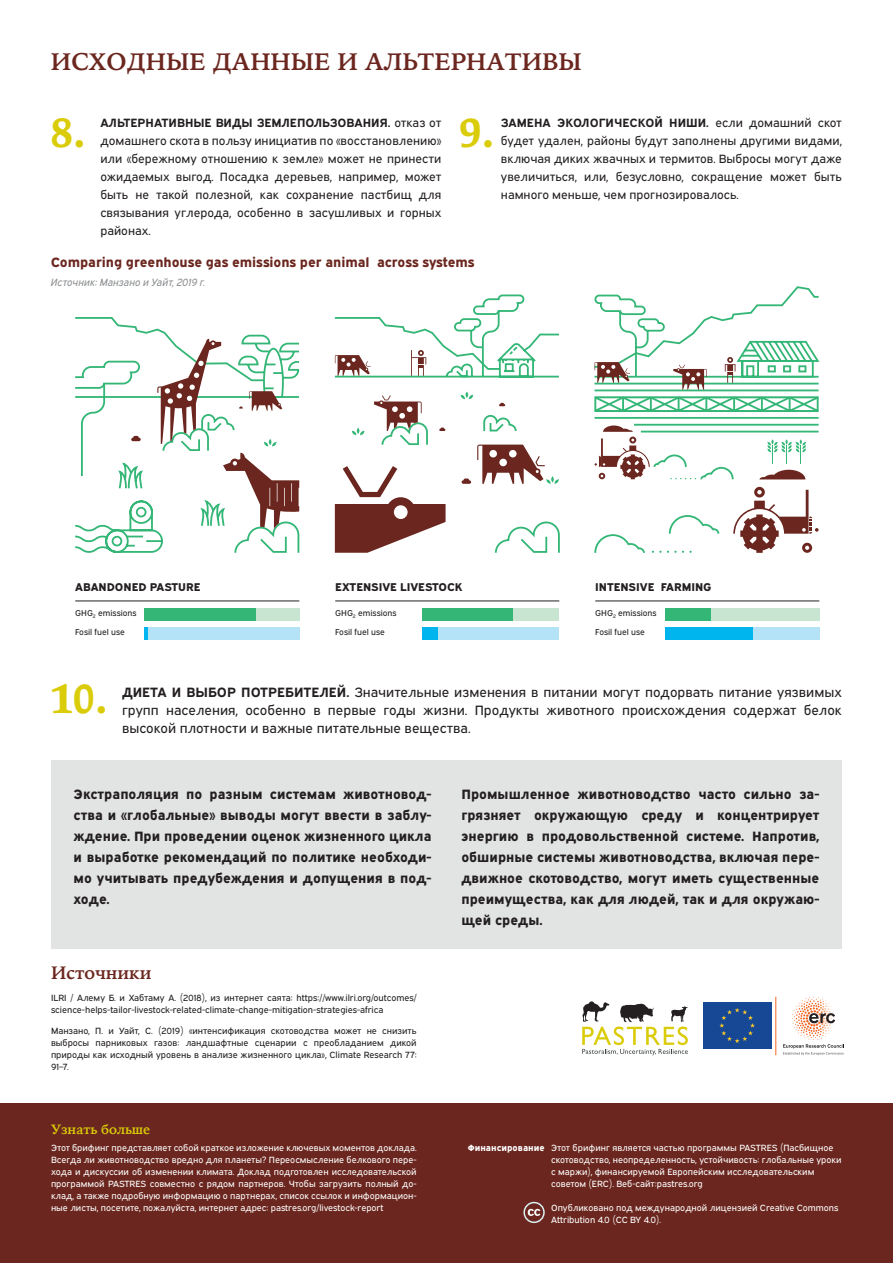
<style>
.page{position:relative;width:893px;height:1263px;background:#fff}
.page>*{position:absolute;margin:0;border:0;box-sizing:border-box;transform-origin:0 0}
.t1{font:700 42px "Lapture";color:#dacc09}
.Intro{font:700 24px "Iowan Old Style";color:#6b271f}
.Contents_title{font:700 18px "Iowan Old Style";color:#6b271f}
.Main_text{font:13.5px/21px "Expressway Xb";color:#231f20;text-align:justify}
.Main_text-2{font:13.5px/18px "Expressway Rg";color:#231f20;text-align:justify}
.t2{font:13.5px "Expressway Xb";letter-spacing:-.005em;color:#6b271f}
.Contents_title-2{font:700 13.5px "Iowan Old Style";color:#dacc09}
.Main_text-3{font:12px/18px "Expressway Rg";color:#231f20;text-align:justify}
.t3{font:11.25px "Expressway Xb";color:#231f20}
.Sources{font:italic 10.5px "Expressway Rg";color:#8e9092}
.References{font:9px/12px "Expressway Rg";color:#fff}
.References-2{font:9px/12px "Expressway Rg";color:#231f20}
.References-3{font:9px "Expressway Xb";color:#fff}
.Table{font:8.4px "Expressway Rg";color:#231f20}
.s1{font-weight:700}
</style>
<div class="page">
<div style="left:51px;top:760px;width:791px;height:189px;background:#e2e3e3"></div>
<hr style="left:75px;top:601px;width:224px;height:1px;background:#231f20">
<hr style="left:335px;top:601px;width:224px;height:1px;background:#231f20">
<hr style="left:595px;top:601px;width:224px;height:1px;background:#231f20">
<div style="left:665px;top:627px;width:154px;height:12px;background:#b4e3f8"></div>
<div style="left:422px;top:627px;width:137px;height:12px;background:#b4e3f8"></div>
<div style="left:145px;top:627px;width:154px;height:12px;background:#b4e3f8"></div>
<div style="left:665px;top:608px;width:154px;height:12px;background:#c7e5d0"></div>
<div style="left:665px;top:608px;width:45px;height:12px;background:#34b776"></div>
<div style="left:665px;top:627px;width:87px;height:12px;background:#00b4ed"></div>
<div style="left:422px;top:608px;width:137px;height:12px;background:#c7e5d0"></div>
<div style="left:422px;top:608px;width:91px;height:12px;background:#34b776"></div>
<div style="left:422px;top:627px;width:16px;height:12px;background:#00b4ed"></div>
<div style="left:145px;top:608px;width:154px;height:12px;background:#c7e5d0"></div>
<div style="left:145px;top:608px;width:111px;height:12px;background:#34b776"></div>
<svg style="left:145px;top:627px;width:3px;height:12px"></svg>
<svg style="left:75px;top:317px;width:224px;height:236px"></svg>
<svg style="left:335px;top:294px;width:225px;height:259px"></svg>
<svg style="left:352px;top:428px;width:12px;height:7px"></svg>
<svg style="left:461px;top:392px;width:12px;height:7px"></svg>
<svg style="left:335px;top:355px;width:35px;height:21px"></svg>
<svg style="left:411px;top:350px;width:15px;height:26px"></svg>
<svg style="left:374px;top:395px;width:48px;height:36px"></svg>
<svg style="left:439px;top:428px;width:6px;height:3px"></svg>
<svg style="left:499px;top:403px;width:6px;height:3px"></svg>
<svg style="left:477px;top:445px;width:82px;height:39px"></svg>
<svg style="left:462px;top:478px;width:9px;height:6px"></svg>
<svg style="left:335px;top:466px;width:111px;height:87px"></svg>
<svg style="left:594px;top:417px;width:225px;height:136px"></svg>
<hr style="left:595px;top:417px;width:224px;height:2px;background:#34b776">
<hr style="left:641px;top:431px;width:178px;height:1px;background:#34b776">
<hr style="left:634px;top:424px;width:185px;height:2px;background:#34b776">
<svg style="left:733px;top:487px;width:86px;height:66px"></svg>
<svg style="left:759px;top:470px;width:46px;height:9px"></svg>
<svg style="left:594px;top:425px;width:56px;height:54px"></svg>
<svg style="left:594px;top:286px;width:225px;height:126px"></svg>
<svg style="left:652px;top:551px;width:9px;height:2px"></svg>
<svg style="left:667px;top:551px;width:25px;height:2px"></svg>
<svg style="left:670px;top:478px;width:26px;height:1px"></svg>
<svg style="left:767px;top:439px;width:39px;height:25px"></svg>
<div style="left:0;top:1103px;width:893px;height:160px;background:#6b271f"></div>
<svg style="left:528px;top:1208px;width:12px;height:8px"></svg>
<div style="left:523px;top:1202px;width:22px;height:21px;border:2px solid #daf0f3;border-radius:50%"></div>
<svg style="left:582px;top:1001px;width:106px;height:54px"></svg>
<div style="left:703px;top:1002px;width:68px;height:46px;background:#174896"></div>
<svg style="left:719px;top:1008px;width:36px;height:35px"></svg>
<hr style="left:775px;top:997px;width:1px;height:58px;background:#f36421">
<svg style="left:783px;top:997px;width:61px;height:58px"></svg>
<p class="Intro" style="left:51px;top:40px;width:532px">ИСХОДНЫЕ ДАННЫЕ И АЛЬТЕРНАТИВЫ</p>
<p class="Main_text-3" style="left:100px;top:112px;width:343px"><span class="s1">АЛЬТЕРНАТИВНЫЕ ВИДЫ ЗЕМЛЕПОЛЬЗОВАНИЯ.</span> отказ от домашнего скота в пользу инициатив по «восстановлению» или «бережному отношению к земле» может не принести ожидаемых выгод. Посадка деревьев, например, может быть не такой полезной, как сохранение пастбищ для связывания углерода, особенно в засушливых и горных районах.</p>
<p class="Main_text-3" style="left:501px;top:112px;width:343px"><span class="s1">ЗАМЕНА ЭКОЛОГИЧЕСКОЙ НИШИ.</span> если домашний скот будет удален, районы будут заполнены другими видами, включая диких жвачных и термитов. Выбросы могут даже увеличиться, или, безусловно, сокращение может быть намного меньше, чем прогнозировалось.</p>
<h1 class="t1" style="left:51px;top:106px;width:37px">8.</h1>
<h1 class="t1" style="left:459px;top:106px;width:37px">9.</h1>
<h2 class="t2" style="left:51px;top:252px;width:425px">Comparing greenhouse gas emissions per animal across systems</h2>
<p class="Sources" style="left:51px;top:274px;width:156px">Источник: Манзано и Уайт, 2019 г.</p>
<h2 class="t3" style="left:75px;top:578px;width:127px">ABANDONED PASTURE</h2>
<p class="Table" style="left:75px;top:606px;width:63px">GHG<sub>2</sub> emissions</p>
<p class="Table" style="left:75px;top:625px;width:51px">Fosil fuel use</p>
<h2 class="t3" style="left:335px;top:578px;width:129px">EXTENSIVE LIVESTOCK</h2>
<p class="Table" style="left:335px;top:606px;width:63px">GHG<sub>2</sub> emissions</p>
<p class="Table" style="left:335px;top:625px;width:51px">Fosil fuel use</p>
<h2 class="t3" style="left:595px;top:578px;width:118px">INTENSIVE FARMING</h2>
<p class="Table" style="left:595px;top:606px;width:63px">GHG<sub>2</sub> emissions</p>
<p class="Table" style="left:595px;top:625px;width:51px">Fosil fuel use</p>
<h1 class="t1" style="left:51px;top:673px;width:59px">10.</h1>
<p class="Main_text-2" style="left:122px;top:681px;width:721px"><span class="s1">ДИЕТА И ВЫБОР ПОТРЕБИТЕЛЕЙ.</span> Значительные изменения в питании могут подорвать питание уязвимых групп населения, особенно в первые годы жизни. Продукты животного происхождения содержат белок высокой плотности и важные питательные вещества.</p>
<p class="Main_text" style="left:74px;top:782px;width:360px">Экстраполяция по разным системам животновод&shy;ства и «глобальные» выводы могут ввести в заблу&shy;ждение. При проведении оценок жизненного цикла и выработке рекомендаций по политике необходи&shy;мо учитывать предубеждения и допущения в под&shy;ходе.</p>
<p class="Main_text" style="left:461px;top:782px;width:360px">Промышленное животноводство часто сильно за&shy;грязняет окружающую среду и концентрирует энергию в продовольственной системе. Напротив, обширные системы животноводства, включая пере&shy;движное скотоводство, могут иметь существенные преимущества, как для людей, так и для окружаю&shy;щей среды.</p>
<p class="Contents_title" style="left:51px;top:956px;width:102px">Источники</p>
<p class="References-2" style="left:51px;top:991px;width:367px">ILRI / Алему Б. и Хабтаму А. (2018), из интернет саята: https://www.ilri.org/outcomes/ science-helps-tailor-livestock-related-climate-change-mitigation-strategies-africa</p>
<p class="References-2" style="left:51px;top:1024px;width:367px;text-align:justify">Манзано, П. и Уайт, С. (2019) «интенсификация скотоводства может не снизить выбросы парниковых газов: ландшафтные сценарии с преобладанием дикой природы как исходный уровень в анализе жизненного цикла», Climate Research 77:<br>91–7.</p>
<p class="Contents_title-2" style="left:51px;top:1117px;width:101px">Узнать больше</p>
<p class="References" style="left:51px;top:1141px;width:367px;text-align:justify">Этот брифинг представляет собой краткое изложение ключевых моментов доклада.<br>Всегда ли животноводство вредно для планеты? Переосмысление белкового пере&shy;хода и дискуссии об изменении климата. Доклад подготовлен исследовательской программой PASTRES совместно с рядом партнеров. Чтобы загрузить полный до&shy;клад, а также подробную информацию о партнерах, список ссылок и информацион&shy;ные листы, посетите, пожалуйста, интернет адрес: pastres.org/livestock-report</p>
<p class="References" style="left:551px;top:1141px;width:292px">Этот брифинг является частью программы PASTRES (Пасбищное скотоводство, неопределенность, устойчивость: глобальные уроки с маржи), финансируемой Европейским исследовательским советом (ERC). Веб-сайт:pastres.org</p>
<p class="References-3" style="left:468px;top:1141px;width:78px">Финансирование</p>
<p class="References" style="left:551px;top:1201px;width:289px">Опубликовано под международной лицензией Creative Commons<br>Attribution 4.0 (CC BY 4.0).</p>
</div>
